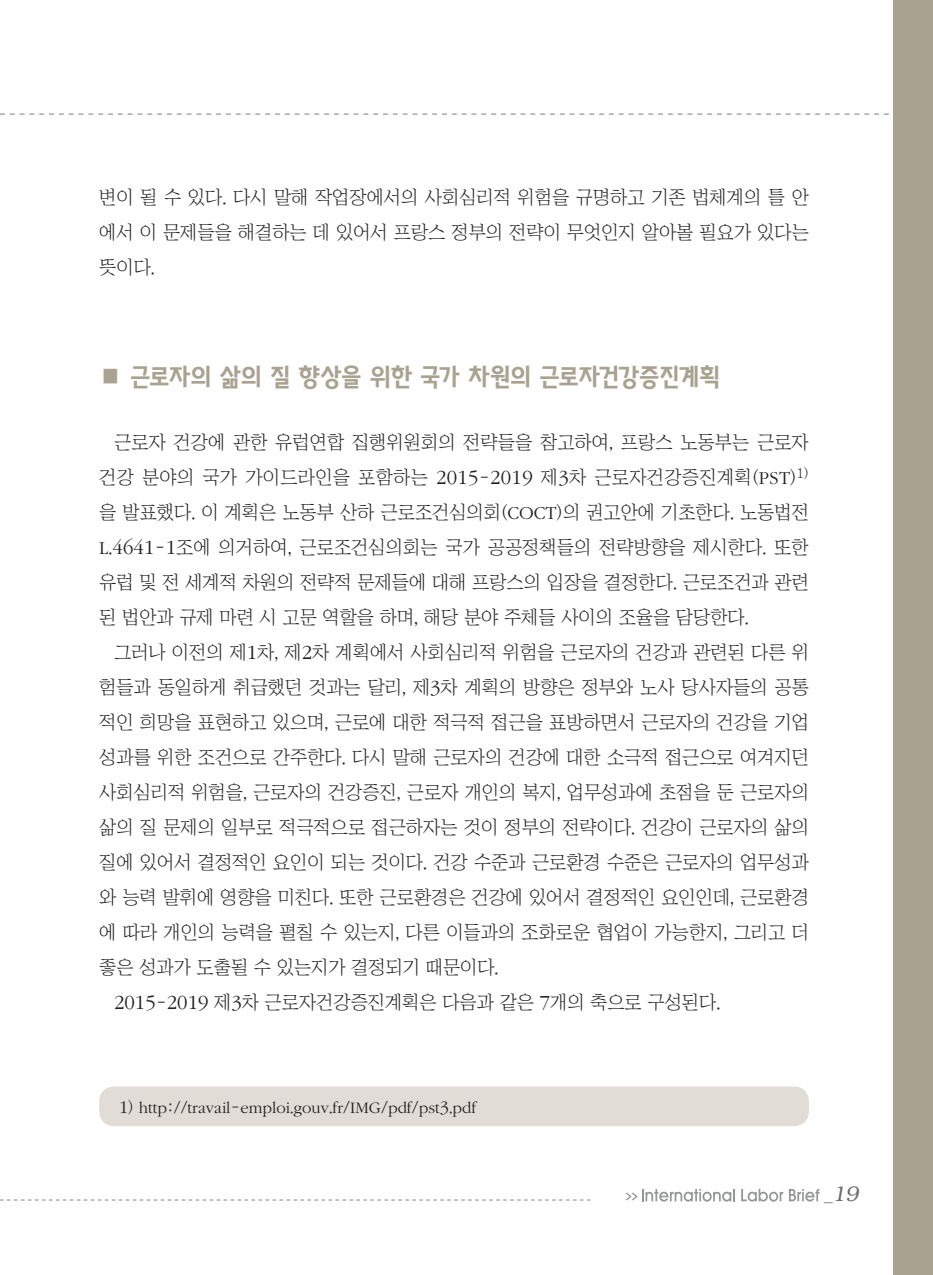
<style>
.page{position:relative;width:933px;height:1275px;background:#fff}
.page>*{position:absolute;margin:0;border:0;box-sizing:border-box;transform-origin:0 0}
.t1{font:24.5px "KBI Zfor SM Esgo H";letter-spacing:-.025em;color:#aaa291}
.t2{font:italic 300 21px "Bookman";color:#6c6d70}
.t3{font:18.9px/35px "Chosunilbo NM";color:#231f20;text-align:justify}
.t4{font:300 16.62px "ITC Garamond Std";color:#231f20}
.t5{font:700 7.88px "Ko Pub Dotum";color:#939598;scale:2 1}
.s1{font-family:"ITC Garamond Std";font-weight:300;font-size:20.82px}
.s2{font-family:"ITC Garamond Std";font-weight:300}
.s3{font-size:18.38px}
.s4{font-family:"Chosunilbo NM";font-weight:400}
.s5{font-family:"Helvetica";font-weight:400;font-style:normal;font-size:17.5px}
</style>
<div class="page">
<svg style="left:0;top:1199px;width:590px;height:1px"></svg>
<svg style="left:0;top:113px;width:889px;height:2px"></svg>
<div style="left:893px;top:0;width:40px;height:1275px;background:#aaa291"></div>
<svg style="left:642px;top:1189px;width:93px;height:13px"></svg>
<svg style="left:741px;top:1189px;width:42px;height:13px"></svg>
<svg style="left:789px;top:1189px;width:30px;height:12px"></svg>
<div style="left:99px;top:1086px;width:710px;height:40px;background:#e1dcd5;border-radius:15px"></div>
<p class="t3" style="left:99px;top:179px;width:711px">변이 될 수 있다. 다시 말해 작업장에서의 사회심리적 위험을 규명하고 기존 법체계의 틀 안 에서 이 문제들을 해결하는 데 있어서 프랑스 정부의 전략이 무엇인지 알아볼 필요가 있다는 뜻이다.</p>
<p class="t1" style="left:99px;top:362px;width:622px">■ 근로자의 삶의 질 향상을 위한 국가 차원의 근로자건강증진계획</p>
<p class="t3" style="left:99px;top:424px;width:711px;text-indent:15px">근로자 건강에 관한 유럽연합 집행위원회의 전략들을 참고하여, 프랑스 노동부는 근로자 건강 분야의 국가 가이드라인을 포함하는 <span class="s1">2015</span>-<span class="s1">2019</span> 제<span class="s1">3</span>차 근로자건강증진계획(<span class="s2">PST</span>)<sup>1) </sup>을 발표했다. 이 계획은 노동부 산하 근로조건심의회(<span class="s2">COCT</span>)의 권고안에 기초한다. 노동법전 <span class="s2">L</span>.<span class="s1">4641</span>-<span class="s1">1</span>조에 의거하여, 근로조건심의회는 국가 공공정책들의 전략방향을 제시한다. 또한 유럽 및 전 세계적 차원의 전략적 문제들에 대해 프랑스의 입장을 결정한다. 근로조건과 관련 된 법안과 규제 마련 시 고문 역할을 하며, 해당 분야 주체들 사이의 조율을 담당한다.</p>
<p class="t3" style="left:114px;top:634px;width:696px">그러나 이전의 제<span class="s1">1</span>차, 제<span class="s1">2</span>차 계획에서 사회심리적 위험을 근로자의 건강과 관련된 다른 위</p>
<p class="t3" style="left:99px;top:669px;width:711px">험들과 동일하게 취급했던 것과는 달리, 제<span class="s1">3</span>차 계획의 방향은 정부와 노사 당사자들의 공통</p>
<p class="t3" style="left:99px;top:704px;width:711px">적인 희망을 표현하고 있으며, 근로에 대한 적극적 접근을 표방하면서 근로자의 건강을 기업</p>
<p class="t3" style="left:99px;top:739px;width:711px">성과를 위한 조건으로 간주한다. 다시 말해 근로자의 건강에 대한 소극적 접근으로 여겨지던</p>
<p class="t3" style="left:99px;top:774px;width:711px">사회심리적 위험을, 근로자의 건강증진, 근로자 개인의 복지, 업무성과에 초점을 둔 근로자의</p>
<p class="t3" style="left:99px;top:809px;width:711px">삶의 질 문제의 일부로 적극적으로 접근하자는 것이 정부의 전략이다. 건강이 근로자의 삶의</p>
<p class="t3" style="left:99px;top:844px;width:711px">질에 있어서 결정적인 요인이 되는 것이다. 건강 수준과 근로환경 수준은 근로자의 업무성과</p>
<p class="t3" style="left:99px;top:879px;width:711px">와 능력 발휘에 영향을 미친다. 또한 근로환경은 건강에 있어서 결정적인 요인인데, 근로환경</p>
<p class="t3" style="left:99px;top:914px;width:711px">에 따라 개인의 능력을 펼칠 수 있는지, 다른 이들과의 조화로운 협업이 가능한지, 그리고 더</p>
<p class="t3" style="left:99px;top:949px;width:401px">좋은 성과가 도출될 수 있는지가 결정되기 때문이다.</p>
<p class="t3" style="left:114px;top:984px;width:607px"><span class="s1">2015</span>-<span class="s1">2019</span> 제<span class="s1">3</span>차 근로자건강증진계획은 다음과 같은 <span class="s1">7</span>개의 축으로 구성된다.</p>
<p class="t4" style="left:119px;top:1099px;width:359px"><span class="s3">1</span><span class="s4">)</span> http<span class="s4">://</span>travail<span class="s4">-</span>emploi<span class="s4">.</span>gouv<span class="s4">.</span>fr<span class="s4">/</span>IMG<span class="s4">/</span>pdf<span class="s4">/</span>pst<span class="s3">3</span><span class="s4">.</span>pdf</p>
<p class="t5" style="left:625px;top:1192px;width:8px">&gt;&gt;</p>
<p class="t2" style="left:824px;top:1182px;width:36px"><span class="s5">_</span>19</p>
</div>
